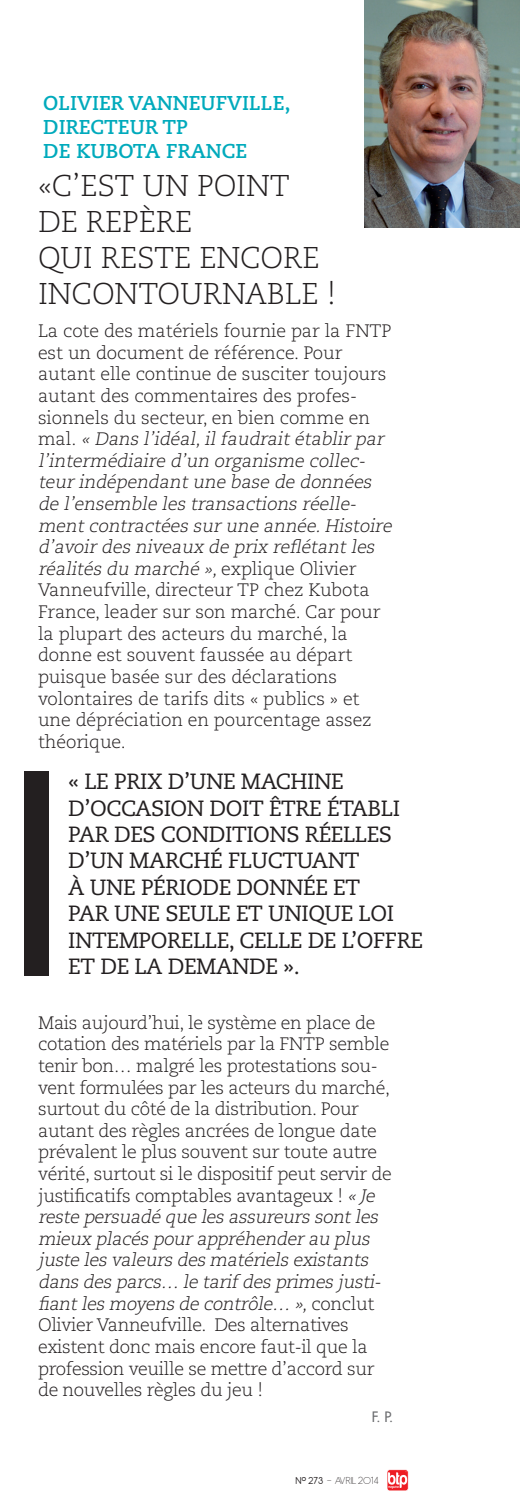
<style>
.page{position:relative;width:520px;height:1504px;background:#fff}
.page>*{position:absolute;margin:0;border:0;box-sizing:border-box;transform-origin:0 0}
.t1{font:300 30px/36px "Caecilia";letter-spacing:-.005em;color:#231f20}
.t2{font:22px/26.4px "Caecilia";letter-spacing:-.02em;color:#231f20}
.t3{font:700 20px/24px "Caecilia";color:#00aabc}
.t4{font:300 18px/21.6px "Caecilia";letter-spacing:-.02em;color:#231f20}
.t5{font:14px "Futura";color:#6c6d70}
.t6{font:200 11px "Antipasto";color:#231f20}
.s1{font-style:italic}
.s2{font-weight:400}
</style>
<div class="page">
<img style="left:365px;top:0;width:155px;height:228px">
<svg style="left:387px;top:1469px;width:22px;height:21px"></svg>
<div style="left:25px;top:771px;width:24px;height:204px;background:#231f20"></div>
<p class="t3" style="left:43px;top:91px;width:249px">OLIVIER VANNEUFVILLE,<br>DIRECTEUR TP<br>DE KUBOTA FRANCE</p>
<h1 class="t1" style="left:38px;top:168px;width:300px">«C’est un point de repère<br>qui reste enc ore inc ontournable !</h1>
<p class="t4" style="left:38px;top:320px;width:359px">La cote des matériels fournie par la FNTP est un document de référence. Pour autant elle continue de susciter toujours autant des commentaires des profes&shy;sionnels du secteur, en bien comme en<br>m a l . <span class="s1">« Dans l’idéal,il faudrait établir par l’intermédiaire d’un organisme collec&shy;teur indépendant une base de données de l’ensemble les transactions réelle&shy;ment contractées sur une année.Histoire d’avoir des niveaux de prix reflétant les réalités du marché »,</span>explique O livier Vanneufville, directeur TP chez Kubota France, leader sur son marché. Car pour la plupart des acteurs du marché, la donne est souvent faussée au départ puisque basée sur des déclarations volontaires de tarifs dits « publics » et une dépréciation en pourcentage assez théorique.</p>
<p class="t2" style="left:68px;top:768px;width:356px">« LE PRIX D’UNE MACHINE<br>D’OCCASION DOIT ÊTRE ÉTABLI<br>PAR DES CONDITIONS RÉELLES<br>D’UN MARCHÉ FLUCTUANT<br>À UNE PÉRIODE DONNÉE ET<br>PAR UNE SEULE ET UNIQUE LOI<br>INTEMPORELLE, CELLE DE L’OFFRE<br>ET DE LA DEMANDE ».</p>
<p class="t4" style="left:38px;top:1012px;width:339px">Mais aujourd’hui, le système en place de cotation des matériels par la FNTP</p>
<p class="t4" style="left:38px;top:1033px;width:355px;text-indent:291px">semble tenir bon… malgré les protestations sou&shy;vent formulées par les acteurs du marché, surtout du côté de la distribution. Pour autant des règles ancrées de longue date prévalent le plus souvent sur toute autre vérité, surtout si le dispositif peut servir de justificatifs comptables avantageux ! <span class="s1">«Je reste persuadé que les assureurs sontles mieux placés pourappréhenderau plus juste les valeurs des matériels existants dans des parcs… le tarif des primes justi&shy;fiantles moyens de contrôle… »,</span>c o n c l u t Olivier Vanneufville. Des alternatives existent donc mais encore faut-il que la profession veuille se mettre d’accord sur de nouvelles règles du jeu !</p>
<p class="t5" style="left:372px;top:1407px;width:23px">F. P.</p>
<p class="t6" style="left:295px;top:1474px;width:85px"><span class="s2">N° 273</span> - AVRIL 2014</p>
</div>
